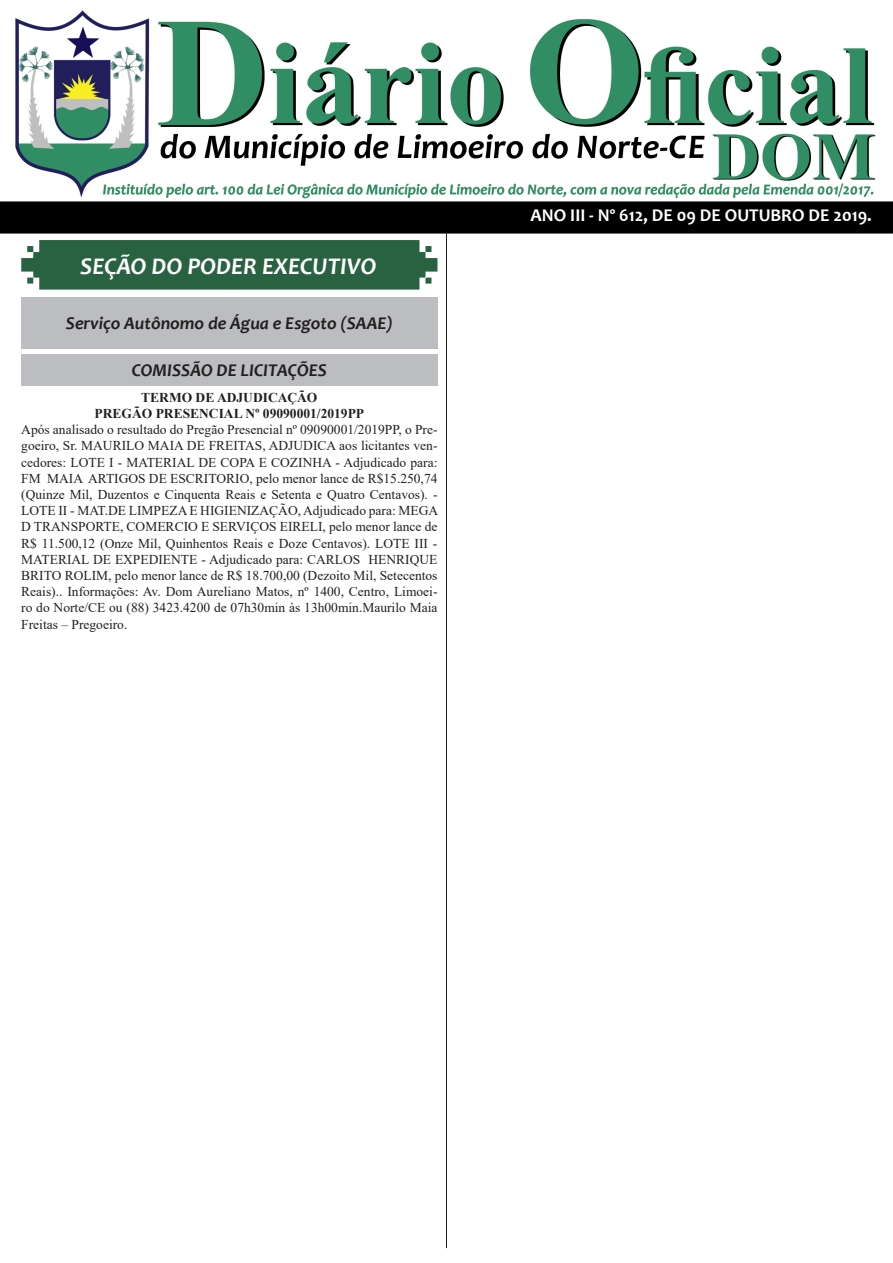
<style>
.page{position:relative;width:893px;height:1263px;background:#fff}
.page>*{position:absolute;margin:0;border:0;box-sizing:border-box;transform-origin:0 0}
.t1{font:italic 700 24px "Candara";color:#fff}
.t2{font:italic 700 18px "Candara";color:#231f20}
.t3{font:700 18px "Candara";color:#fff}
.t4{font:13.5px/16.2px "Times New Roman";color:#231f20;text-align:justify}
.t5{font:700 13.5px "Times New Roman";color:#231f20}
</style>
<div class="page">
<img style="left:0;top:10px;width:893px;height:224px">
<svg style="left:21px;top:240px;width:416px;height:50px;background:#346a4a"></svg>
<hr style="left:446px;top:233px;width:1px;height:1015px;background:#231f20">
<div style="left:21px;top:297px;width:416px;height:51px;background:#bcbdc0"></div>
<div style="left:21px;top:354px;width:416px;height:32px;background:#bcbdc0"></div>
<p class="t1" style="left:80px;top:251px;width:298px">SEÇÃO DO PODER EXECUTIVO</p>
<p class="t2" style="left:66px;top:312px;width:328px">Serviço Autônomo de Água e Esgoto (SAAE)</p>
<p class="t2" style="left:132px;top:359px;width:197px">COMISSÃO DE LICITAÇÕES</p>
<p class="t5" style="left:141px;top:387px;width:178px">TERMO DE ADJUDICAÇÃO</p>
<p class="t5" style="left:95px;top:404px;width:271px">PREGÃO PRESENCIAL Nº 09090001/2019PP</p>
<p class="t4" style="left:21px;top:421px;width:418px">Após analisado o resultado do Pregão Presencial nº 09090001/2019PP, o Pre&shy;goeiro, Sr. MAURILO MAIA DE FREITAS, ADJUDICA aos licitantes ven&shy;cedores: LOTE I - MATERIAL DE COPA E COZINHA - Adjudicado para:<br>FM MAIA ARTIGOS DE ESCRITORIO, pelo menor lance de R$15.250,74 (Quinze Mil, Duzentos e Cinquenta Reais e Setenta e Quatro Centavos). - LOTE II - MAT.DE LIMPEZA E HIGIENIZAÇÃO, Adjudicado para: MEGA D TRANSPORTE, COMERCIO E SERVIÇOS EIRELI, pelo menor lance de R$ 11.500,12 (Onze Mil, Quinhentos Reais e Doze Centavos). LOTE III - MATERIAL DE EXPEDIENTE - Adjudicado para: CARLOS HENRIQUE BRITO ROLIM, pelo menor lance de R$ 18.700,00 (Dezoito Mil, Setecentos Reais).. Informações: Av. Dom Aureliano Matos, nº 1400, Centro, Limoei&shy;ro do Norte/CE ou (88) 3423.4200 de 07h30min às 13h00min.Maurilo Maia Freitas – Pregoeiro.</p>
<p class="t3" style="left:530px;top:204px;width:343px">ANO III - Nº 612, DE 09 DE OUTUBRO DE 2019.</p>
</div>
